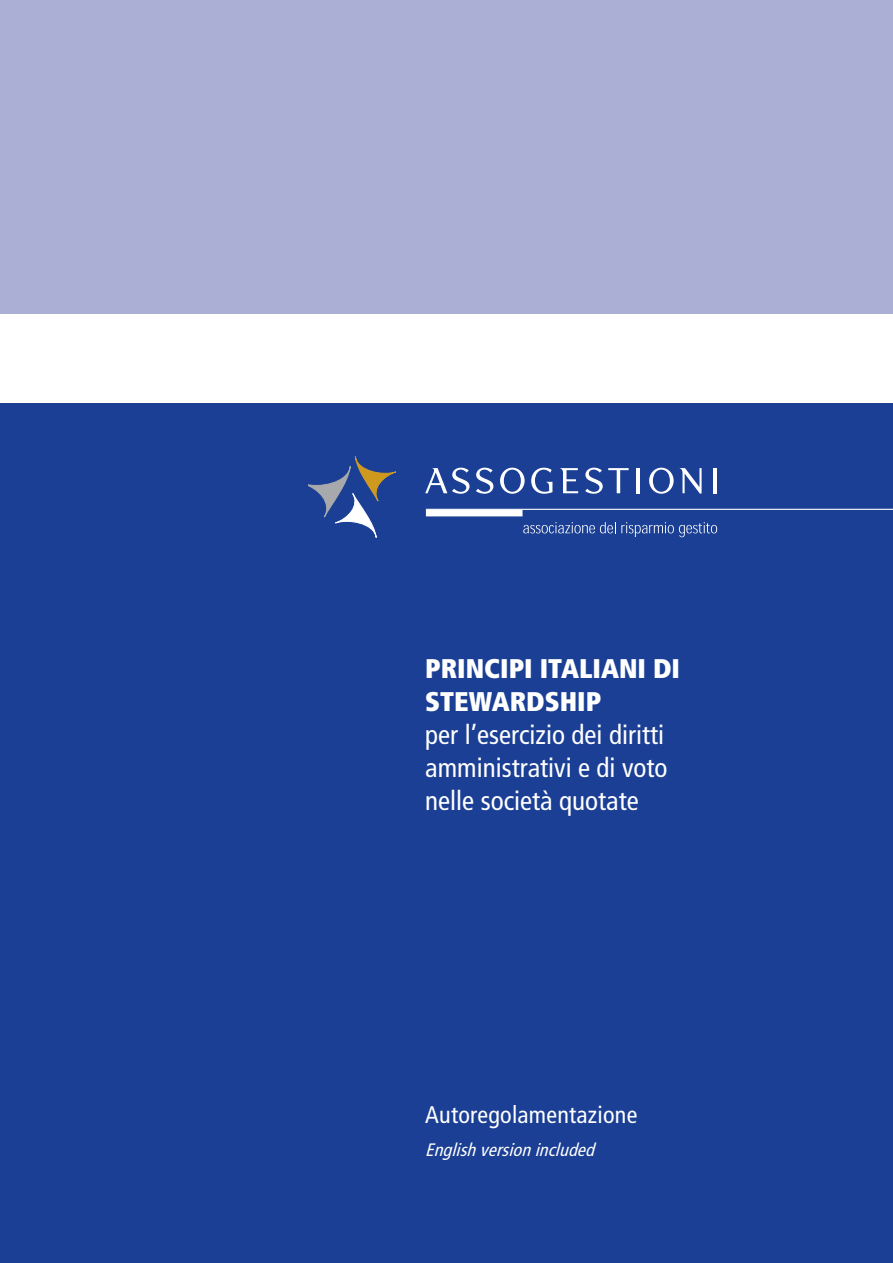
<style>
.page{position:relative;width:893px;height:1263px;background:#fff}
.page>*{position:absolute;margin:0;border:0;box-sizing:border-box;transform-origin:0 0}
.t1{font:condensed 27px/33px "Frutiger";color:#fff}
.t2{font:900 condensed 27px/33px "Frutiger";color:#fff}
.t3{font:condensed 24px "Frutiger";letter-spacing:.01em;color:#fff}
.t4{font:italic condensed 18px "Frutiger";color:#fff}
</style>
<div class="page">
<div style="left:0;top:0;width:893px;height:315px;background:#acafd5"></div>
<div style="left:0;top:404px;width:893px;height:859px;background:#1b3f94"></div>
<svg style="left:308px;top:456px;width:88px;height:82px"></svg>
<svg style="left:425px;top:468px;width:44px;height:26px"></svg>
<svg style="left:476px;top:468px;width:17px;height:26px"></svg>
<svg style="left:500px;top:468px;width:25px;height:26px"></svg>
<svg style="left:531px;top:468px;width:21px;height:26px"></svg>
<svg style="left:560px;top:468px;width:18px;height:25px"></svg>
<svg style="left:585px;top:468px;width:44px;height:26px"></svg>
<hr style="left:637px;top:468px;width:3px;height:25px;background:#fff">
<svg style="left:649px;top:468px;width:25px;height:26px"></svg>
<svg style="left:680px;top:468px;width:22px;height:26px"></svg>
<hr style="left:713px;top:468px;width:3px;height:25px;background:#fff">
<svg style="left:523px;top:522px;width:194px;height:15px"></svg>
<hr style="left:426px;top:509px;width:467px;height:1px;background:#fff">
<div style="left:426px;top:510px;width:96px;height:6px;background:#fff"></div>
<p class="t2" style="left:425px;top:652px;width:256px">PRINCIPI ITALIANI DI<br>STEWARDSHIP</p>
<p class="t1" style="left:425px;top:718px;width:244px">per l’esercizio dei diritti amministrativi e di voto nelle società quotate</p>
<p class="t3" style="left:425px;top:1100px;width:214px">Autoregolamentazione</p>
<p class="t4" style="left:425px;top:1139px;width:176px">Englishversionincluded</p>
</div>
